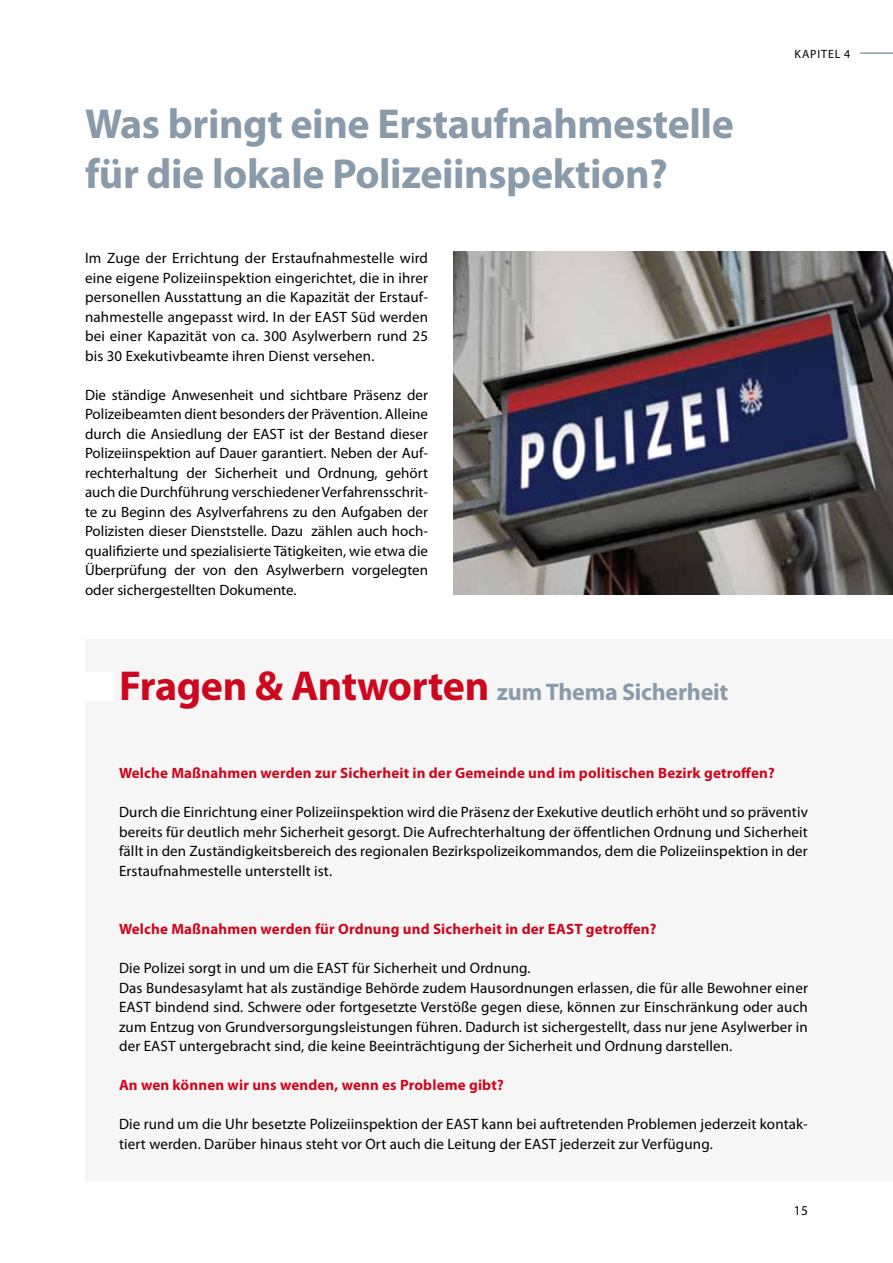
<style>
.page{position:relative;width:893px;height:1263px;background:#fff}
.page>*{position:absolute;margin:0;border:0;box-sizing:border-box;transform-origin:0 0}
.t1{font:700 42px/50.4px "Myriad Pro";letter-spacing:-.01em;color:#899baa}
.t2{font:700 24px "Myriad Pro";letter-spacing:-.01em;color:#899baa}
.t3{font:15px/19.5px "Myriad Pro";letter-spacing:.01em;color:#000;text-align:justify}
.t4{font:700 15px "Myriad Pro";letter-spacing:.01em;color:#cd071e}
.t5{font:13.5px "Myriad Pro";color:#000}
.t6{font:12px "Myriad Pro";color:#000}
.s1{font-size:42px;color:#cd071e}
</style>
<div class="page">
<hr style="left:860px;top:52px;width:33px;height:2px;background:#899baa">
<img style="left:454px;top:252px;width:439px;height:342px">
<div style="left:85px;top:639px;width:808px;height:541px;background:#f6f6f6"></div>
<div style="left:82px;top:672px;width:31px;height:28px;background:#fff"></div>
<h1 class="t1" style="left:85px;top:97px;width:650px">Was bringt eine Erstaufnahmestelle für die lokale Polizeiinspektion?</h1>
<p class="t3" style="left:85px;top:248px;width:345px">Im Zuge der Errichtung der Erstaufnahmestelle wird eine eigene Polizeiinspektion eingerichtet, die in ihrer personellen Ausstattung an die Kapazität der Erstauf&shy;nahmestelle angepasst wird. In der EAST Süd werden bei einer Kapazität von ca. 300 Asylwerbern rund 25 bis 30 Exekutivbeamte ihren Dienst versehen.</p>
<p class="t3" style="left:85px;top:385px;width:345px">Die ständige Anwesenheit und sichtbare Präsenz der Polizeibeamten dient besonders der Prävention. Alleine durch die Ansiedlung der EAST ist der Bestand dieser Polizeiinspektion auf Dauer garantiert. Neben der Auf&shy;rechterhaltung der Sicherheit und Ordnung, gehört auch die Durchführung verschiedener Verfahrensschrit&shy;te zu Beginn des Asylverfahrens zu den Aufgaben der Polizisten dieser Dienststelle. Dazu zählen auch hoch&shy;qualifizierte und spezialisierte Tätigkeiten, wie etwa die Überprüfung der von den Asylwerbern vorgelegten oder sichergestellten Dokumente.</p>
<h2 class="t2" style="left:119px;top:677px;width:611px"><span class="s1">Fragen &amp; Antworten</span> zum Thema Sicherheit</h2>
<p class="t6" style="left:795px;top:46px;width:15px">Kapitel</p>
<p class="t6" style="left:844px;top:46px;width:8px">4</p>
<p class="t4" style="left:119px;top:763px;width:657px">Welche Maßnahmen werden zur Sicherheit in der Gemeinde und im politischen Bezirk getroffen?</p>
<p class="t3" style="left:119px;top:802px;width:690px">Durch die Einrichtung einer Polizeiinspektion wird die Präsenz der Exekutive deutlich erhöht und so präventiv bereits für deutlich mehr Sicherheit gesorgt. Die Aufrechterhaltung der öffentlichen Ordnung und Sicherheit fällt in den Zuständigkeitsbereich des regionalen Bezirkspolizeikommandos, dem die Polizeiinspektion in der Erstaufnahmestelle unterstellt ist.</p>
<p class="t4" style="left:119px;top:919px;width:539px">Welche Maßnahmen werden für Ordnung und Sicherheit in der EAST getroffen?</p>
<p class="t3" style="left:119px;top:958px;width:690px;text-align:left">Die Polizei sorgt in und um die EAST für Sicherheit und Ordnung.<br>Das Bundesasylamt hat als zuständige Behörde zudem Hausordnungen erlassen, die für alle Bewohner einer EAST bindend sind. Schwere oder fortgesetzte Verstöße gegen diese, können zur Einschränkung oder auch zum Entzug von Grundversorgungsleistungen führen. Dadurch ist sichergestellt, dass nur jene Asylwerber in der EAST untergebracht sind, die keine Beeinträchtigung der Sicherheit und Ordnung darstellen.</p>
<p class="t4" style="left:119px;top:1075px;width:386px">An wen können wir uns wenden, wenn es Probleme gibt?</p>
<p class="t3" style="left:119px;top:1114px;width:690px">Die rund um die Uhr besetzte Polizeiinspektion der EAST kann bei auftretenden Problemen jederzeit kontak&shy;tiert werden. Darüber hinaus steht vor Ort auch die Leitung der EAST jederzeit zur Verfügung.</p>
<p class="t5" style="left:794px;top:1202px;width:15px">15</p>
</div>
